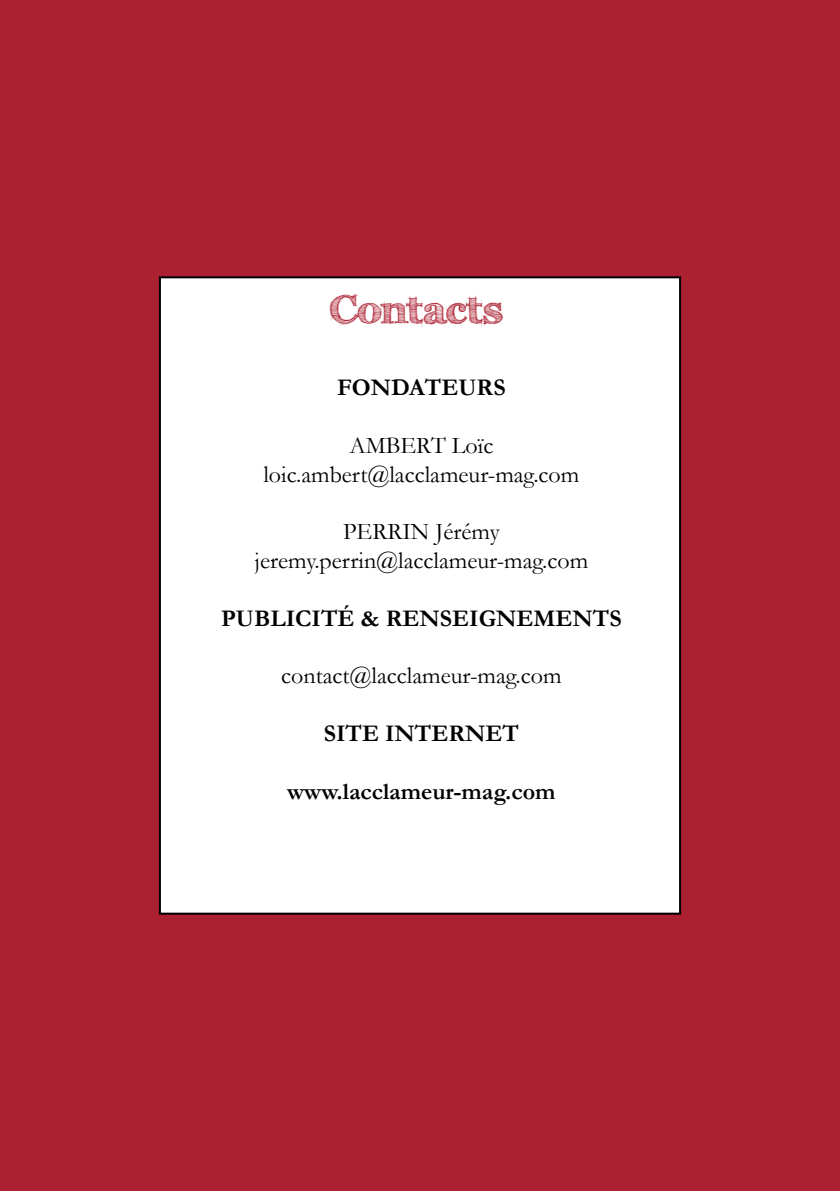
<style>
.page{position:relative;width:840px;height:1191px;background:#fff}
.page>*{position:absolute;margin:0;border:0;box-sizing:border-box;transform-origin:0 0}
.t1{font:700 40px "FFF Tusj";color:#ac2132}
.t2{font:24px/28.8px "Garamond";color:#000}
.t3{font:700 24px "Garamond";color:#000}
</style>
<div class="page">
<div style="left:0;top:0;width:839px;height:1191px;background:#ac2132"></div>
<div style="left:160px;top:277px;width:519px;height:636px;background:#fff"></div>
<div style="left:159px;top:276px;width:521px;height:638px;border:2px solid #000"></div>
<h1 class="t1" style="left:331px;top:285px;width:172px">Contacts</h1>
<p class="t3" style="left:337px;top:373px;width:53px">FONDATE</p>
<p class="t3" style="left:458px;top:373px;width:33px">URS</p>
<p class="t2" style="left:349px;top:431px;width:67px">Ambert</p>
<p class="t2" style="left:263px;top:431px;width:317px;text-indent:188px">Loïc loic.ambert@lacclameur-mag.com</p>
<p class="t2" style="left:343px;top:517px;width:29px">Perrin</p>
<p class="t2" style="left:254px;top:517px;width:335px;text-indent:181px">Jérémy jeremy.perrin@lacclameur-mag.com</p>
<p class="t3" style="left:221px;top:604px;width:181px">PUBLICITÉ &amp; RENSEI</p>
<p class="t3" style="left:478px;top:604px;width:37px">GNEMENTS</p>
<p class="t2" style="left:281px;top:661px;width:281px">contact@lacclameur-mag.com</p>
<p class="t3" style="left:323px;top:719px;width:197px">SITE INTERNET</p>
<p class="t3" style="left:287px;top:776px;width:269px">WWW.LACCLAMEUR-MAG.COM</p>
</div>
